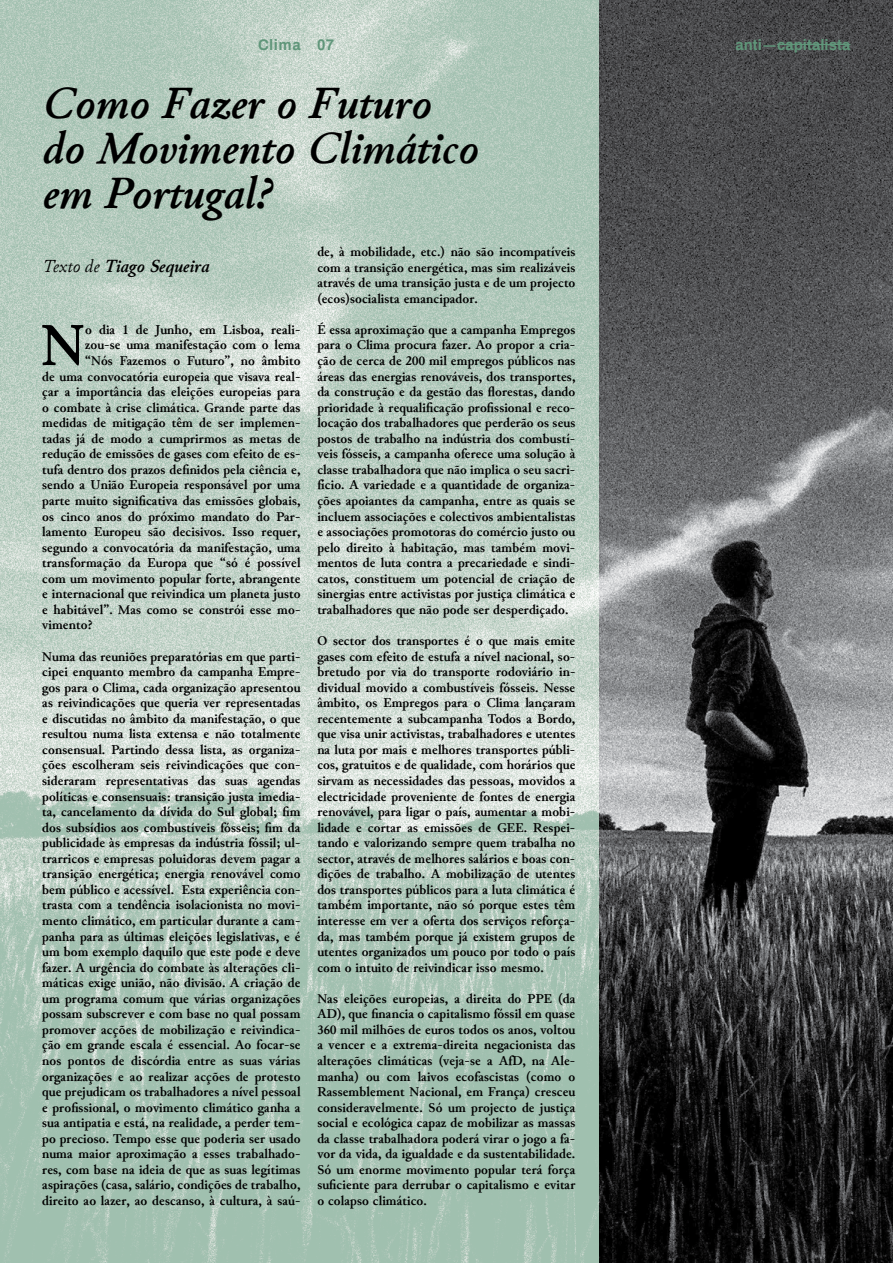
<style>
.page{position:relative;width:893px;height:1263px;background:#fff}
.page>*{position:absolute;margin:0;border:0;box-sizing:border-box;transform-origin:0 0}
.t1{font:700 60.15px "Junicode";color:#000}
.t2{font:italic 700 45px/45px "Junicode";color:#000}
.t3{font:italic 700 18px "Junicode";color:#000}
.t4{font:700 15px "Archivo";color:#60967a}
.t5{font:700 13.5px/15.6px "Junicode";letter-spacing:.01em;color:#000;text-align:justify}
.s1{font-weight:400}
</style>
<div class="page">
<img style="left:0;top:0;width:893px;height:1263px">
<hr style="left:777px;top:44px;width:73px;height:1px;background:#60967a">
<p class="t4" style="left:258px;top:33px;width:78px">Clima 07</p>
<p class="t4" style="left:735px;top:33px;width:117px">anti―capitalista</p>
<h2 class="t2" style="left:42px;top:81px;width:438px">Como Fazer o Futuro do Movimento Climático em Portugal?</h2>
<h3 class="t3" style="left:43px;top:253px;width:168px"><span class="s1">Texto de</span> Tiago Sequeira</h3>
<p class="t5" style="left:317px;top:244px;width:260px">de, à mobilidade, etc.) não são incompatíveis com a transição energética, mas sim realizáveis através de uma transição justa e de um projecto (ecos)socialista emancipador.</p>
<p class="t5" style="left:317px;top:322px;width:260px">É essa aproximação que a campanha Empregos para o Clima procura fazer. Ao propor a cria&shy;ção de cerca de 200 mil empregos públicos nas áreas das energias renováveis, dos transportes, da construção e da gestão das florestas, dando prioridade à requalificação profissional e reco&shy;locação dos trabalhadores que perderão os seus postos de trabalho na indústria dos combustí&shy;veis fósseis, a campanha oferece uma solução à classe trabalhadora que não implica o seu sacri&shy;fício. A variedade e a quantidade de organiza&shy;ções apoiantes da campanha, entre as quais se incluem associações e colectivos ambientalistas e associações promotoras do comércio justo ou pelo direito à habitação, mas também movi&shy;mentos de luta contra a precariedade e sindi&shy;catos, constituem um potencial de criação de sinergias entre activistas por justiça climática e trabalhadores que não pode ser desperdiçado.</p>
<p class="t5" style="left:317px;top:633px;width:260px">O sector dos transportes é o que mais emite gases com efeito de estufa a nível nacional, so&shy;bretudo por via do transporte rodoviário in&shy;dividual movido a combustíveis fósseis. Nesse âmbito, os Empregos para o Clima lançaram recentemente a subcampanha Todos a Bordo, que visa unir activistas, trabalhadores e utentes na luta por mais e melhores transportes públi&shy;cos, gratuitos e de qualidade, com horários que sirvam as necessidades das pessoas, movidos a electricidade proveniente de fontes de energia renovável, para ligar o país, aumentar a mobi&shy;lidade e cortar as emissões de GEE. Respei&shy;tando e valorizando sempre quem trabalha no sector, através de melhores salários e boas con&shy;dições de trabalho. A mobilização de utentes dos transportes públicos para a luta climática é também importante, não só porque estes têm interesse em ver a oferta dos serviços reforça&shy;da, mas também porque já existem grupos de utentes organizados um pouco por todo o país com o intuito de reivindicar isso mesmo.</p>
<p class="t5" style="left:317px;top:991px;width:260px">Nas eleições europeias, a direita do PPE (da AD), que financia o capitalismo fóssil em quase 360 mil milhões de euros todos os anos, voltou a vencer e a extrema-direita negacionista das alterações climáticas (veja-se a AfD, na Ale&shy;manha) ou com laivos ecofascistas (como o Rassemblement Nacional, em França) cresceu consideravelmente. Só um projecto de justiça social e ecológica capaz de mobilizar as massas da classe trabalhadora poderá virar o jogo a fa&shy;vor da vida, da igualdade e da sustentabilidade.<br>Só um enorme movimento popular terá força suficiente para derrubar o capitalismo e evitar o colapso climático.</p>
<h1 class="t1" style="left:41px;top:304px;width:45px">N</h1>
<p class="t5" style="left:85px;top:322px;width:217px">o dia 1 de Junho, em Lisboa, reali-</p>
<p class="t5" style="left:85px;top:338px;width:217px">zou-se uma manifestação com o lema</p>
<p class="t5" style="left:85px;top:353px;width:217px">“Nós Fazemos o Futuro”, no âmbito</p>
<p class="t5" style="left:42px;top:369px;width:260px">de uma convocatória europeia que visava real-</p>
<p class="t5" style="left:42px;top:384px;width:260px">çar a importância das eleições europeias para</p>
<p class="t5" style="left:42px;top:400px;width:260px">o combate à crise climática. Grande parte das</p>
<p class="t5" style="left:42px;top:415px;width:260px">medidas de mitigação têm de ser implemen-</p>
<p class="t5" style="left:42px;top:431px;width:260px">tadas já de modo a cumprirmos as metas de</p>
<p class="t5" style="left:42px;top:446px;width:260px">redução de emissões de gases com efeito de es-</p>
<p class="t5" style="left:42px;top:462px;width:260px">tufa dentro dos prazos definidos pela ciência e,</p>
<p class="t5" style="left:42px;top:478px;width:260px">sendo a União Europeia responsável por uma</p>
<p class="t5" style="left:42px;top:493px;width:260px">parte muito significativa das emissões globais,</p>
<p class="t5" style="left:42px;top:509px;width:260px">os cinco anos do próximo mandato do Par-</p>
<p class="t5" style="left:42px;top:524px;width:260px">lamento Europeu são decisivos. Isso requer,</p>
<p class="t5" style="left:42px;top:540px;width:260px">segundo a convocatória da manifestação, uma</p>
<p class="t5" style="left:42px;top:555px;width:260px">transformação da Europa que “só é possível</p>
<p class="t5" style="left:42px;top:571px;width:260px">com um movimento popular forte, abrangente</p>
<p class="t5" style="left:42px;top:586px;width:260px">e internacional que reivindica um planeta justo</p>
<p class="t5" style="left:42px;top:602px;width:260px">e habitável”. Mas como se constrói esse mo-</p>
<p class="t5" style="left:42px;top:617px;width:52px">vimento?</p>
<p class="t5" style="left:42px;top:649px;width:260px">Numa das reuniões preparatórias em que parti&shy;cipei enquanto membro da campanha Empre&shy;gos para o Clima, cada organização apresentou as reivindicações que queria ver representadas e discutidas no âmbito da manifestação, o que resultou numa lista extensa e não totalmente consensual. Partindo dessa lista, as organiza&shy;ções escolheram seis reivindicações que con&shy;sideraram representativas das suas agendas políticas e consensuais: transição justa imedia&shy;ta, cancelamento da dívida do Sul global; fim dos subsídios aos combustíveis fósseis; fim da publicidade às empresas da indústria fóssil; ul&shy;trarricos e empresas poluidoras devem pagar a transição energética; energia renovável como bem público e acessível. Esta experiência con&shy;trasta com a tendência isolacionista no movi&shy;mento climático, em particular durante a cam&shy;panha para as últimas eleições legislativas, e é um bom exemplo daquilo que este pode e deve fazer. A urgência do combate às alterações cli&shy;máticas exige união, não divisão. A criação de um programa comum que várias organizações possam subscrever e com base no qual possam promover acções de mobilização e reivindica&shy;ção em grande escala é essencial. Ao focar-se nos pontos de discórdia entre as suas várias organizações e ao realizar acções de protesto que prejudicam os trabalhadores a nível pessoal e profissional, o movimento climático ganha a sua antipatia e está, na realidade, a perder tem&shy;po precioso. Tempo esse que poderia ser usado numa maior aproximação a esses trabalhado&shy;res, com base na ideia de que as suas legítimas aspirações (casa, salário, condições de trabalho, direito ao lazer, ao descanso, à cultura, à saú-</p>
</div>
